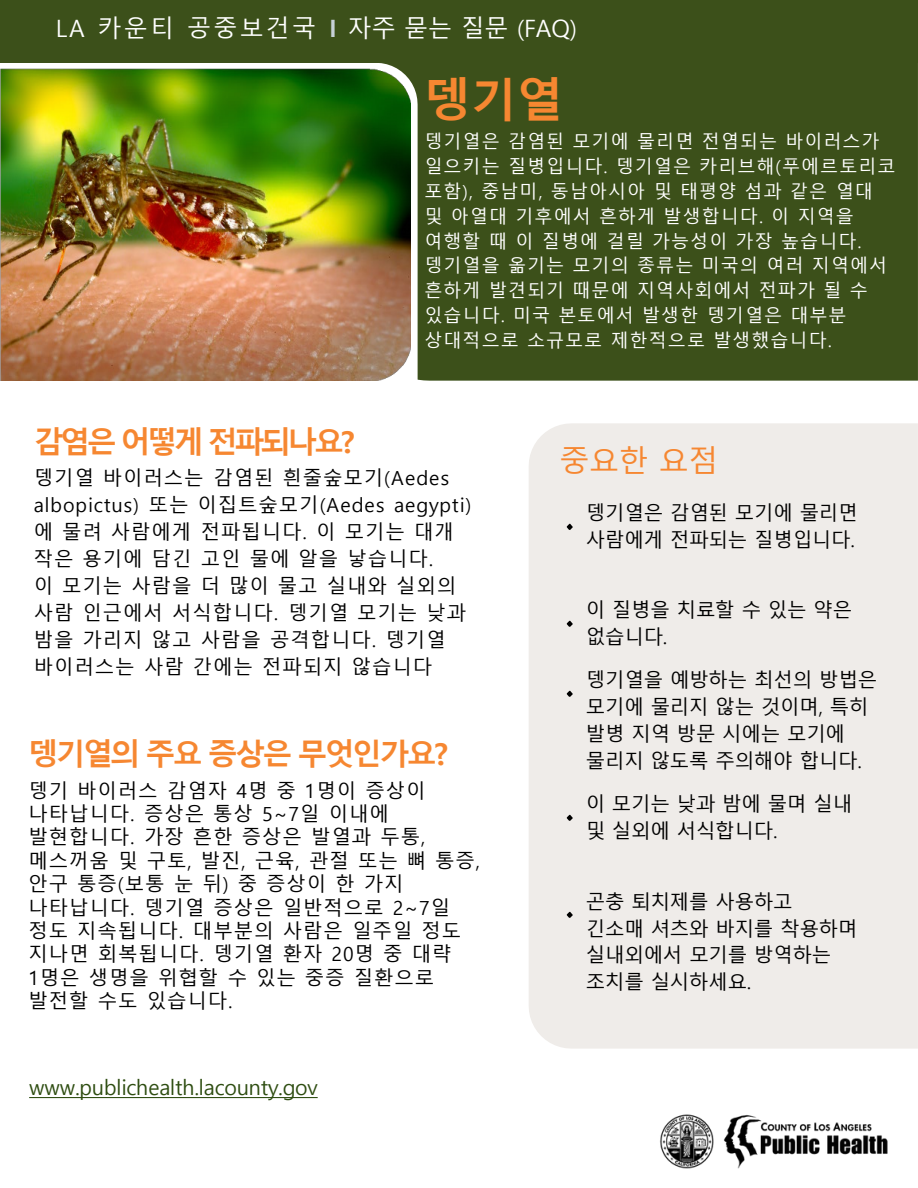
<style>
.page{position:relative;width:918px;height:1188px;background:#fff}
.page>*{position:absolute;margin:0;border:0;box-sizing:border-box;transform-origin:0 0}
.t1{font:700 46.5px "Malgun Gothic";color:#f68731}
.t2{font:700 30px "Malgun Gothic";letter-spacing:-.09em;color:#f68731}
.t3{font:700 30px "Malgun Gothic";letter-spacing:-.115em;color:#f68731}
.t4{font:30px "Malgun Gothic";color:#f68731}
.t5{font:24px "Malgun Gothic";letter-spacing:.085em;color:#fff}
.t6{font:21px "Malgun Gothic";letter-spacing:-.01em;color:#2e4d11}
.t7{font:19.5px/23.4px "Malgun Gothic";letter-spacing:.045em;color:#000}
.t8{font:19.5px/26.8px "Malgun Gothic";letter-spacing:-.01em;color:#000}
.t9{font:18px/24.9px "Malgun Gothic";letter-spacing:.06em;color:#fff}
.s1{font-weight:700;color:#c7d1d8}
</style>
<div class="page">
<div style="left:418px;top:63px;width:500px;height:318px;background:#3c501a"></div>
<svg style="left:142px;top:63px;width:276px;height:317px"></svg>
<div style="left:0;top:0;width:918px;height:63px;background:#3c501a"></div>
<div style="left:529px;top:423px;width:389px;height:626px;background:#efece9"></div>
<img style="left:0;top:69px;width:410px;height:312px">
<img style="left:660px;top:1114px;width:228px;height:55px">
<svg style="left:567px;top:524px;width:6px;height:6px"></svg>
<svg style="left:567px;top:621px;width:6px;height:6px"></svg>
<svg style="left:567px;top:691px;width:6px;height:6px"></svg>
<svg style="left:567px;top:815px;width:6px;height:6px"></svg>
<svg style="left:567px;top:912px;width:6px;height:6px"></svg>
<svg style="left:29px;top:1097px;width:289px;height:1px"></svg>
<p class="t5" style="left:56px;top:15px;width:523px">LA 카운티 공중보건국 <span class="s1">I</span> 자주 묻는 질문 (FAQ)</p>
<p class="t1" style="left:424px;top:72px;width:140px">뎅기열</p>
<p class="t9" style="left:424px;top:130px;width:473px">뎅기열은 감염된 모기에 물리면 전염되는 바이러스가 일으키는 질병입니다. 뎅기열은 카리브해(푸에르토리코 포함), 중남미, 동남아시아 및 태평양 섬과 같은 열대<br>및 아열대 기후에서 흔하게 발생합니다. 이 지역을 여행할 때 이 질병에 걸릴 가능성이 가장 높습니다. 뎅기열을 옮기는 모기의 종류는 미국의 여러 지역에서 흔하게 발견되기 때문에 지역사회에서 전파가 될 수 있습니다. 미국 본토에서 발생한 뎅기열은 대부분 상대적으로 소규모로 제한적으로 발생했습니다.</p>
<p class="t3" style="left:34px;top:424px;width:322px">감염은 어떻게 전파되나요?</p>
<p class="t7" style="left:34px;top:465px;width:439px;line-height:27px">뎅기열 바이러스는 감염된 흰줄숲모기(Aedes albopictus) 또는 이집트숲모기(Aedes aegypti) 에 물려 사람에게 전파됩니다. 이 모기는 대개 작은 용기에 담긴 고인 물에 알을 낳습니다.<br>이 모기는 사람을 더 많이 물고 실내와 실외의 사람 인근에서 서식합니다. 뎅기열 모기는 낮과 밤을 가리지 않고 사람을 공격합니다. 뎅기열 바이러스는 사람 간에는 전파되지 않습니다</p>
<p class="t2" style="left:28px;top:736px;width:421px">뎅기열의 주요 증상은 무엇인가요?</p>
<p class="t7" style="left:28px;top:779px;width:453px">뎅기 바이러스 감염자 4명 중 1명이 증상이 나타납니다. 증상은 통상 5~7일 이내에 발현합니다. 가장 흔한 증상은 발열과 두통, 메스꺼움 및 구토, 발진, 근육, 관절 또는 뼈 통증, 안구 통증(보통 눈 뒤) 중 증상이 한 가지 나타납니다. 뎅기열 증상은 일반적으로 2~7일 정도 지속됩니다. 대부분의 사람은 일주일 정도 지나면 회복됩니다. 뎅기열 환자 20명 중 대략<br>1명은 생명을 위협할 수 있는 중증 질환으로 발전할 수도 있습니다.</p>
<p class="t6" style="left:29px;top:1075px;width:290px">www.publichealth.lacounty.gov</p>
<p class="t4" style="left:559px;top:444px;width:161px">중요한 요점</p>
<p class="t8" style="left:586px;top:500px;width:273px">뎅기열은 감염된 모기에 물리면 사람에게 전파되는 질병입니다.</p>
<p class="t8" style="left:586px;top:597px;width:268px">이 질병을 치료할 수 있는 약은 없습니다.</p>
<p class="t8" style="left:586px;top:667px;width:293px">뎅기열을 예방하는 최선의 방법은 모기에 물리지 않는 것이며, 특히 발병 지역 방문 시에는 모기에 물리지 않도록 주의해야 합니다.</p>
<p class="t8" style="left:586px;top:791px;width:268px">이 모기는 낮과 밤에 물며 실내 및 실외에 서식합니다.</p>
<p class="t8" style="left:586px;top:888px;width:273px">곤충 퇴치제를 사용하고<br>긴소매 셔츠와 바지를 착용하며 실내외에서 모기를 방역하는 조치를 실시하세요.</p>
</div>
